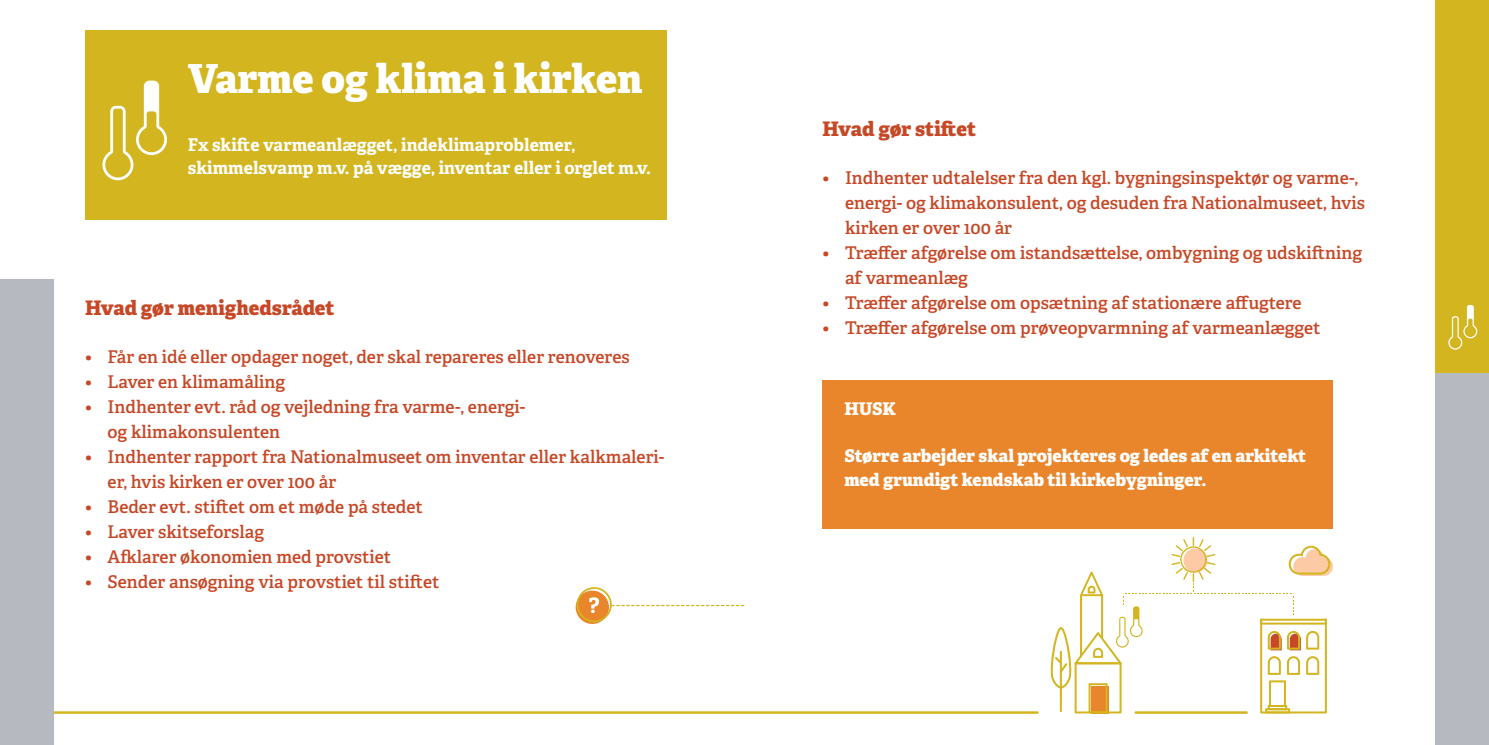
<style>
.page{position:relative;width:1489px;height:745px;background:#fff}
.page>*{position:absolute;margin:0;border:0;box-sizing:border-box;transform-origin:0 0}
.t1{font:800 40px "Adelle";color:#fff}
.t2{font:800 20px "Adelle";letter-spacing:-.005em;color:#c64827}
.t3{font:600 17.5px/25px "Adelle";color:#c64827}
.t4{font:800 17.5px/23.6px "Adelle";color:#fff}
.t5{font:700 17.5px/22.5px "Adelle";color:#fff}
</style>
<div class="page">
<div style="left:822px;top:379px;width:510px;height:149px;background:#e9862b"></div>
<svg style="left:1050px;top:537px;width:282px;height:176px"></svg>
<hr style="left:0;top:710px;width:1037px;height:3px;background:#d3b520">
<hr style="left:1135px;top:710px;width:111px;height:3px;background:#d3b520">
<svg style="left:575px;top:590px;width:34px;height:33px"></svg>
<svg style="left:576px;top:587px;width:167px;height:35px"></svg>
<div style="left:1435px;top:0;width:53px;height:744px;background:#b6bac0"></div>
<div style="left:1435px;top:0;width:53px;height:373px;background:#d3b520"></div>
<svg style="left:1448px;top:305px;width:29px;height:44px"></svg>
<div style="left:0;top:279px;width:53px;height:465px;background:#b6bac0"></div>
<div style="left:85px;top:30px;width:581px;height:190px;background:#d3b520"></div>
<svg style="left:102px;top:81px;width:65px;height:99px"></svg>
<h1 class="t1" style="left:188px;top:53px;width:456px">Varme og klima i kirken</h1>
<p class="t5" style="left:188px;top:133px;width:464px">Fx skifte varmeanlægget, indeklimaproblemer, skimmelsvamp m.v. på vægge, inventar eller i orglet m.v.</p>
<p class="t2" style="left:85px;top:295px;width:251px">Hvad gør menighedsrådet</p>
<p class="t3" style="left:85px;top:344px;width:546px">• Får en idé eller opdager noget, der skal repareres eller renoveres</p>
<p class="t3" style="left:85px;top:369px;width:202px">• Laver en klimamåling</p>
<p class="t3" style="left:108px;top:394px;width:419px;text-indent:-23px">• Indhenter evt. råd og vejledning fra varme-, energi&shy;og klimakonsulenten</p>
<p class="t3" style="left:108px;top:444px;width:558px;text-indent:-23px">• Indhenter rapport fra Nationalmuseet om inventar eller kalkmaleri&shy;er, hvis kirken er over 100 år</p>
<p class="t3" style="left:85px;top:494px;width:339px">• Beder evt. stiftet om et møde på stedet</p>
<p class="t3" style="left:85px;top:519px;width:180px">• Laver skitseforslag</p>
<p class="t3" style="left:85px;top:544px;width:308px">• Afklarer økonomien med provstiet</p>
<p class="t3" style="left:85px;top:569px;width:356px">• Sender ansøgning via provstiet til stiftet</p>
<p class="t2" style="left:822px;top:116px;width:155px">Hvad gør stiftet</p>
<p class="t3" style="left:845px;top:165px;width:521px;text-indent:-23px">• Indhenter udtalelser fra den kgl. bygningsinspektør og varme-, energi- og klimakonsulent, og desuden fra Nationalmuseet, hvis kirken er over 100 år</p>
<p class="t3" style="left:845px;top:240px;width:518px;text-indent:-23px">• Træffer afgørelse om istandsættelse, ombygning og udskiftning af varmeanlæg</p>
<p class="t3" style="left:822px;top:290px;width:480px">• Træffer afgørelse om opsætning af stationære affugtere</p>
<p class="t3" style="left:822px;top:315px;width:499px">• Træffer afgørelse om prøveopvarmning af varmeanlægget</p>
<p class="t4" style="left:844px;top:396px;width:53px">HUSK</p>
<p class="t4" style="left:844px;top:444px;width:463px">Større arbejder skal projekteres og ledes af en arkitekt med grundigt kendskab til kirkebygninger.</p>
</div>
